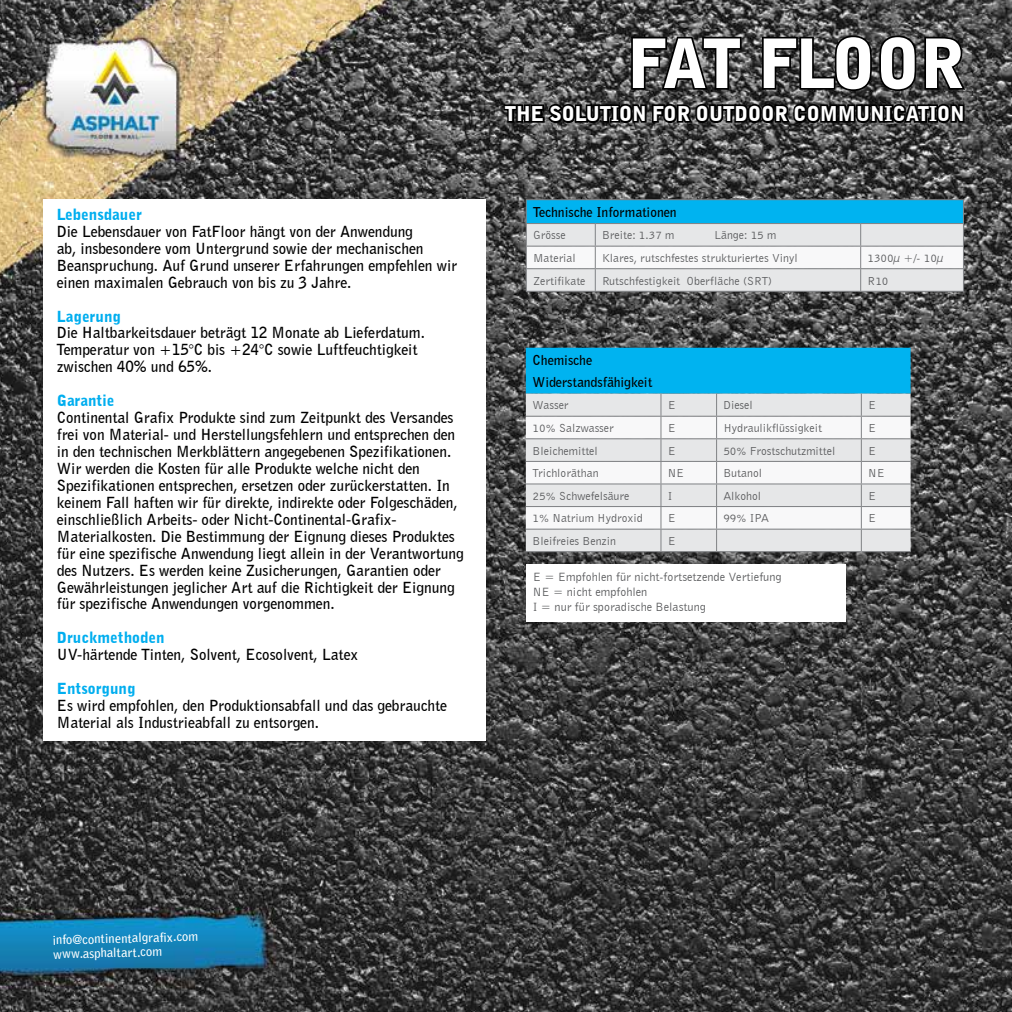
<style>
.page{position:relative;width:1012px;height:1012px;background:#fff}
.page>*{position:absolute;margin:0;border:0;box-sizing:border-box;transform-origin:0 0}
.t1{font:900 67.73px "Bell Gothic BT";color:#fff}
.t2{font:900 20.3px "Bell Gothic BT";letter-spacing:-.01em;color:#fff}
.t3{font:700 15.22px/17px "Bell Gothic BT";color:#000}
.t4{font:900 15.22px "Bell Gothic BT";color:#00aeef}
.t5{font:700 13.47px/22.1px "Bell Gothic BT";color:#000}
.t6{font:700 12.6px/14px "Bell Gothic";color:#fff}
.t7{font:12.25px/14.7px "Bell Gothic BT";color:#58595b}
.t8{font:11.9px "Bell Gothic BT";color:#58595b}
</style>
<div class="page">
<img style="left:0;top:0;width:1012px;height:1012px">
<svg style="left:502px;top:33px;width:466px;height:96px;background:#3d3d3d"></svg>
<div style="left:44px;top:199px;width:442px;height:542px;background:#fff"></div>
<hr style="left:526px;top:199px;width:69px;height:1px;background:#808285">
<hr style="left:595px;top:199px;width:266px;height:1px;background:#808285">
<hr style="left:861px;top:199px;width:103px;height:1px;background:#808285">
<svg style="left:526px;top:200px;width:438px;height:91px"></svg>
<hr style="left:526px;top:291px;width:69px;height:1px;background:#808285">
<hr style="left:595px;top:291px;width:266px;height:1px;background:#808285">
<hr style="left:861px;top:291px;width:103px;height:1px;background:#808285">
<svg style="left:526px;top:348px;width:385px;height:203px"></svg>
<hr style="left:526px;top:551px;width:135px;height:1px;background:#808285">
<hr style="left:661px;top:551px;width:56px;height:1px;background:#808285">
<hr style="left:717px;top:551px;width:144px;height:1px;background:#808285">
<hr style="left:861px;top:551px;width:50px;height:1px;background:#808285">
<div style="left:527px;top:564px;width:319px;height:58px;background:#fff"></div>
<p class="t4" style="left:57px;top:205px;width:87px">Lebensdauer</p>
<p class="t3" style="left:57px;top:222px;width:402px">Die Lebensdauer von FatFloor hängt von der Anwendung<br>ab, insbesondere vom Untergrund sowie der mechanischen Beanspruchung. Auf Grund unserer Erfahrungen empfehlen wir einen maximalen Gebrauch von bis zu 3 Jahre.</p>
<p class="t4" style="left:57px;top:307px;width:66px">Lagerung</p>
<p class="t3" style="left:57px;top:324px;width:370px">Die Haltbarkeitsdauer beträgt 12 Monate ab Lieferdatum.<br>Temperatur von +15°C bis +24°C sowie Luftfeuchtigkeit zwischen 40% und 65%.</p>
<p class="t4" style="left:57px;top:391px;width:59px">Garantie</p>
<p class="t3" style="left:57px;top:409px;width:408px">Continental Grafix Produkte sind zum Zeitpunkt des Versandes frei von Material- und Herstellungsfehlern und entsprechen den in den technischen Merkblättern angegebenen Spezifikationen.<br>Wir werden die Kosten für alle Produkte welche nicht den Spezifikationen entsprechen, ersetzen oder zurückerstatten. In keinem Fall haften wir für direkte, indirekte oder Folgeschäden, einschließlich Arbeits- oder Nicht-Continental-Grafix-Materialkosten. Die Bestimmung der Eignung dieses Produktes für eine spezifische Anwendung liegt allein in der Verantwortung des Nutzers. Es werden keine Zusicherungen, Garantien oder Gewährleistungen jeglicher Art auf die Richtigkeit der Eignung für spezifische Anwendungen vorgenommen.</p>
<p class="t4" style="left:57px;top:628px;width:109px">Druckmethoden</p>
<p class="t3" style="left:57px;top:646px;width:303px">UV-härtende Tinten, Solvent, Ecosolvent, Latex</p>
<p class="t4" style="left:57px;top:679px;width:80px">Entsorgung</p>
<p class="t3" style="left:57px;top:697px;width:392px">Es wird empfohlen, den Produktionsabfall und das gebrauchte<br>Material als Industrieabfall zu entsorgen.</p>
<h1 class="t1" style="left:628px;top:21px;width:37px">FAT</h1>
<h1 class="t1" style="left:758px;top:21px;width:41px">FLOOR</h1>
<h2 class="t2" style="left:505px;top:101px;width:461px">The solution for outdoor communication</h2>
<p class="t5" style="left:533px;top:200px;width:145px">Technische Informationen</p>
<p class="t8" style="left:533px;top:228px;width:34px">Grösse</p>
<p class="t8" style="left:602px;top:228px;width:74px">Breite: 1.37 m</p>
<p class="t8" style="left:714px;top:228px;width:64px">Länge: 15 m</p>
<p class="t8" style="left:533px;top:251px;width:44px">Material</p>
<p class="t8" style="left:602px;top:251px;width:197px">Klares, rutschfestes strukturiertes Vinyl</p>
<p class="t8" style="left:867px;top:251px;width:77px">1300μ +/- 10μ</p>
<p class="t8" style="left:533px;top:273px;width:54px">Zertifikate</p>
<p class="t8" style="left:602px;top:273px;width:172px">Rutschfestigkeit Oberfläche (SRT)</p>
<p class="t8" style="left:867px;top:273px;width:23px">R10</p>
<p class="t5" style="left:533px;top:348px;width:121px">Chemische<br>Widerstandsfähigkeit</p>
<p class="t8" style="left:533px;top:398px;width:37px">Wasser</p>
<p class="t8" style="left:668px;top:398px;width:9px">E</p>
<p class="t8" style="left:723px;top:398px;width:31px">Diesel</p>
<p class="t8" style="left:868px;top:398px;width:9px">E</p>
<p class="t8" style="left:533px;top:421px;width:83px">10% Salzwasser</p>
<p class="t8" style="left:668px;top:421px;width:9px">E</p>
<p class="t8" style="left:723px;top:421px;width:100px">Hydraulikflüssigkeit</p>
<p class="t8" style="left:868px;top:421px;width:9px">E</p>
<p class="t8" style="left:533px;top:443px;width:67px">Bleichemittel</p>
<p class="t8" style="left:668px;top:443px;width:9px">E</p>
<p class="t8" style="left:723px;top:443px;width:114px">50% Frostschutzmittel</p>
<p class="t8" style="left:868px;top:443px;width:9px">E</p>
<p class="t8" style="left:533px;top:466px;width:68px">Trichloräthan</p>
<p class="t8" style="left:668px;top:466px;width:18px">NE</p>
<p class="t8" style="left:723px;top:466px;width:40px">Butanol</p>
<p class="t8" style="left:868px;top:466px;width:18px">NE</p>
<p class="t8" style="left:533px;top:488px;width:98px">25% Schwefelsäure</p>
<p class="t8" style="left:668px;top:488px;width:6px">I</p>
<p class="t8" style="left:723px;top:488px;width:39px">Alkohol</p>
<p class="t8" style="left:868px;top:488px;width:9px">E</p>
<p class="t8" style="left:533px;top:511px;width:111px">1% Natrium Hydroxid</p>
<p class="t8" style="left:668px;top:511px;width:9px">E</p>
<p class="t8" style="left:723px;top:511px;width:47px">99% IPA</p>
<p class="t8" style="left:868px;top:511px;width:9px">E</p>
<p class="t8" style="left:533px;top:534px;width:85px">Bleifreies Benzin</p>
<p class="t8" style="left:668px;top:534px;width:9px">E</p>
<p class="t7" style="left:533px;top:570px;width:250px">E = Empfohlen für nicht-fortsetzende Vertiefung<br>NE = nicht empfohlen<br>I = nur für sporadische Belastung</p>
<p class="t6" style="left:52px;top:934px;width:147px;rotate:-2deg">info@continentalgrafix.com www.asphaltart.com</p>
</div>
